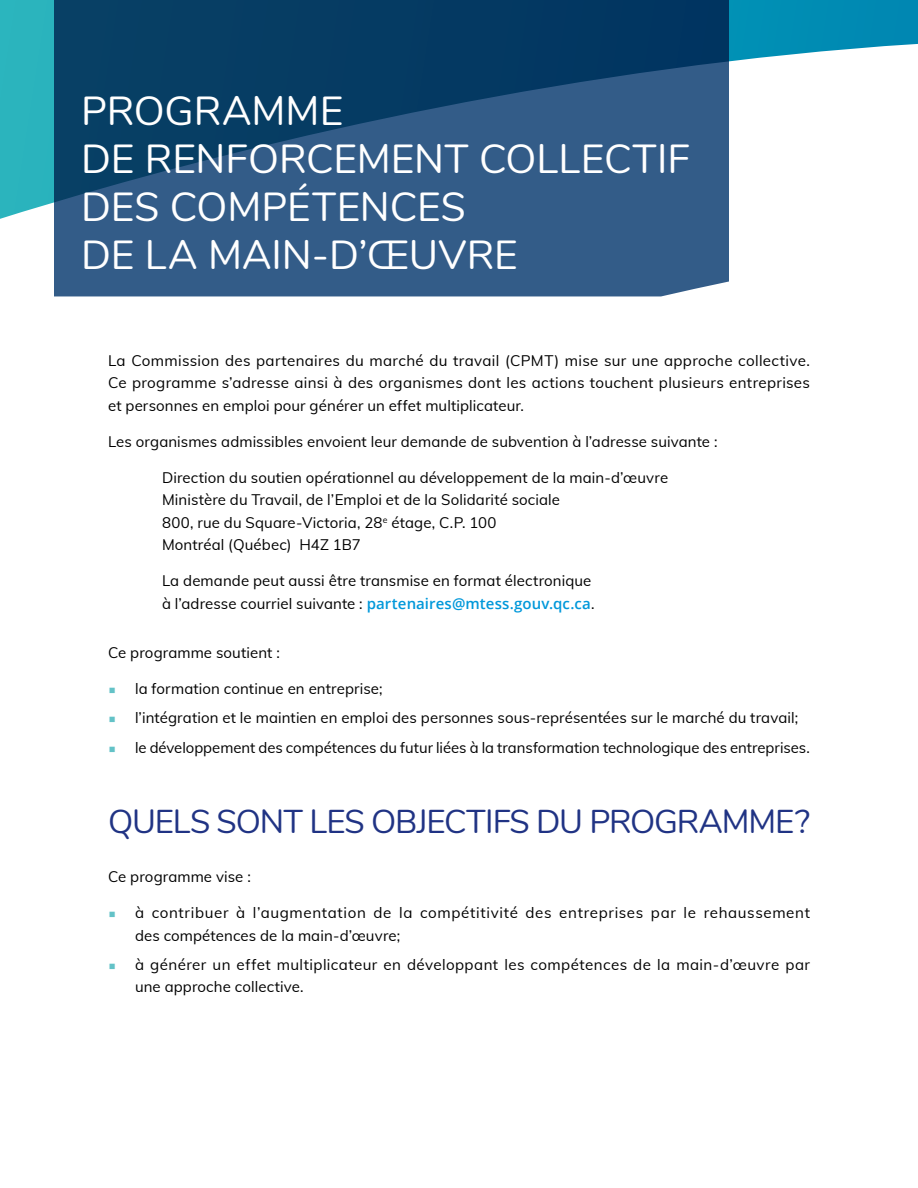
<style>
.page{position:relative;width:918px;height:1188px;background:#fff}
.page>*{position:absolute;margin:0;border:0;box-sizing:border-box;transform-origin:0 0}
.H1_grand_titre{font:40.5px/48px "Nunito";color:#fff}
.H2_-_titre{font:33px "Nunito";letter-spacing:-.03em;color:#203384}
.Texte{font:15px/22.5px "Muli";letter-spacing:.005em;color:#000;text-align:justify}
.Texte-2{font:15px/22.5px "Muli";letter-spacing:.04em;color:#000}
.Texte-3{font:15px/22.5px "Muli";letter-spacing:.025em;color:#000}
.s1{font-family:"Open Sans";font-weight:600;color:#0098da}
</style>
<div class="page">
<svg style="left:0;top:0;width:918px;height:219px"></svg>
<svg style="left:54px;top:0;width:675px;height:296px;background:#204e79"></svg>
<h3 class="H1_grand_titre" style="left:81px;top:85px;width:611px">PROGRAMME<br>DE RENFORCEMENT COLLECTIF<br>DES COMPÉTENCES<br>DE LA MAIN-D’ŒUVRE</h3>
<p class="Texte" style="left:108px;top:348px;width:704px">La Commission des partenaires du marché du travail (CPMT) mise sur une approche collective.<br>Ce programme s’adresse ainsi à des organismes dont les actions touchent plusieurs entreprises et personnes en emploi pour générer un effet multiplicateur.</p>
<p class="Texte" style="left:108px;top:429px;width:611px">Les organismes admissibles envoient leur demande de subvention à l’adresse suivante :</p>
<p class="Texte" style="left:162px;top:465px;width:508px">Direction du soutien opérationnel au développement de la main-d’œuvre</p>
<p class="Texte" style="left:162px;top:488px;width:400px">Ministère du Travail, de l’Emploi et de la Solidarité sociale</p>
<p class="Texte" style="left:162px;top:510px;width:336px">800, rue du Square-Victoria, 28<sup>e</sup> étage, C.P. 100</p>
<p class="Texte" style="left:162px;top:533px;width:200px">Montréal (Québec) H4Z 1B7</p>
<p class="Texte" style="left:162px;top:569px;width:434px">La demande peut aussi être transmise en format électronique à l’adresse courriel suivante : <span class="s1">partenaires@mtess.gouv.qc.ca</span>.</p>
<p class="Texte" style="left:108px;top:641px;width:173px">Ce programme soutient :</p>
<p class="Texte" style="left:135px;top:677px;width:249px">la formation continue en entreprise;</p>
<p class="Texte" style="left:135px;top:706px;width:665px">l’intégration et le maintien en emploi des personnes sous-représentées sur le marché du travail;</p>
<p class="Texte" style="left:135px;top:735px;width:676px">le développement des compétences du futur liées à la transformation technologique des entreprises.</p>
<h1 class="H2_-_titre" style="left:108px;top:797px;width:704px">QUELS SONT LES OBJECTIFS DU PROGRAMME ?</h1>
<p class="Texte" style="left:108px;top:865px;width:144px">Ce programme vise :</p>
<p class="Texte-2" style="left:135px;top:901px;width:677px">à contribuer à l’augmentation de la compétitivité des entreprises par le rehaussement des compétences de la main-d’œuvre;</p>
<p class="Texte-3" style="left:135px;top:953px;width:676px">à générer un effet multiplicateur en développant les compétences de la main-d’œuvre par une approche collective.</p>
</div>
